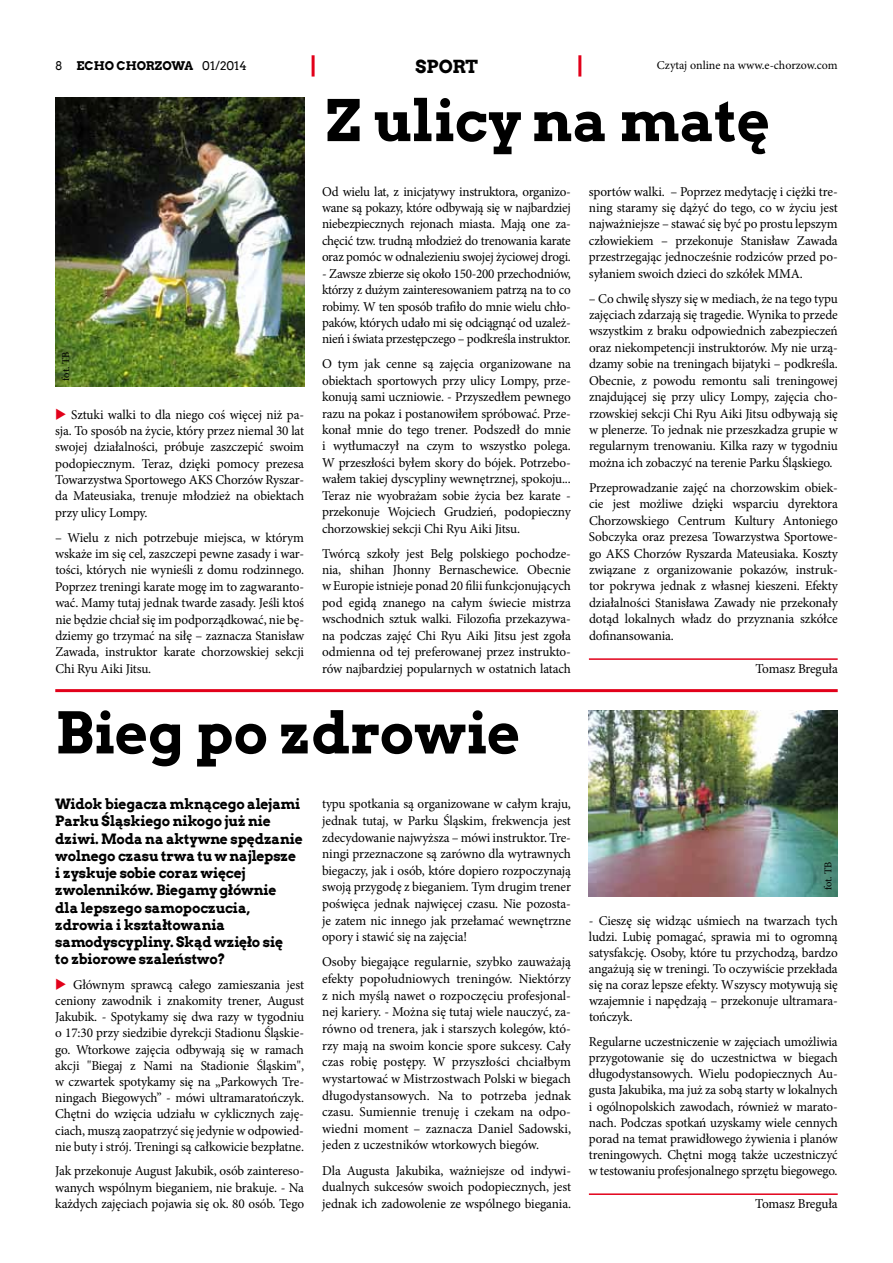
<style>
.page{position:relative;width:893px;height:1263px;background:#fff}
.page>*{position:absolute;margin:0;border:0;box-sizing:border-box;transform-origin:0 0}
.t1{font:700 57px "Arvo";color:#000}
.t2{font:700 18px "Arvo";letter-spacing:-.015em;color:#000}
.t3{font:700 14.25px/17.2px "Arvo";letter-spacing:-.01em;color:#000}
.t4{font:13.5px/16.5px "Minion Pro";letter-spacing:-.01em;color:#000;text-align:justify}
.t5{font:12px "Minion Pro";color:#000}
.t6{font:700 12px "Arvo";letter-spacing:-.005em;color:#000}
.t7{font:10.5px "Minion Pro";letter-spacing:-.005em;color:#000}
.s1{font-weight:400}
.s2{color:#e2001a}
</style>
<div class="page">
<hr style="left:312px;top:55px;width:3px;height:22px;background:#e2001a">
<hr style="left:578px;top:55px;width:3px;height:22px;background:#e2001a">
<hr style="left:55px;top:689px;width:783px;height:3px;background:#e2001a">
<img style="left:55px;top:98px;width:249px;height:289px">
<hr style="left:589px;top:658px;width:249px;height:2px;background:#e2001a">
<hr style="left:589px;top:1193px;width:249px;height:2px;background:#e2001a">
<img style="left:589px;top:710px;width:249px;height:187px">
<div style="left:41px;top:338px;width:44px;height:63px;background:#fff;opacity:.78"></div>
<div style="left:803px;top:848px;width:44px;height:63px;background:#fff;opacity:.78"></div>
<h2 class="t2" style="left:416px;top:56px;width:64px">SPORT</h2>
<p class="t6" style="left:55px;top:59px;width:193px"><span class="s1">8</span> ECHO CHORZOWA <span class="s1">01/2014</span></p>
<p class="t5" style="left:657px;top:57px;width:182px">Czytaj online na www.e-chorzow.com</p>
<p class="t7" style="left:59px;top:381px;width:30px;rotate:-90deg">fot. TB</p>
<p class="t4" style="left:55px;top:406px;width:250px"><span class="s2">◆</span> Sztuki walki to dla niego coś więcej niż pa&shy;sja. To sposób na życie, który przez niemal 30 lat swojej działalności, próbuje zaszczepić swoim podopiecznym. Teraz, dzięki pomocy prezesa Towarzystwa Sportowego AKS Chorzów Ryszar&shy;da Mateusiaka, trenuje młodzież na obiektach przy ulicy Lompy.</p>
<p class="t4" style="left:55px;top:529px;width:250px">– Wielu z nich potrzebuje miejsca, w którym wskaże im się cel, zaszczepi pewne zasady i war&shy;tości, których nie wynieśli z domu rodzinnego.<br>Poprzez treningi karate mogę im to zagwaranto&shy;wać. Mamy tutaj jednak twarde zasady. Jeśli ktoś nie będzie chciał się im podporządkować, nie bę&shy;dziemy go trzymać na siłę – zaznacza Stanisław Zawada, instruktor karate chorzowskiej sekcji Chi Ryu Aiki Jitsu.</p>
<h1 class="t1" style="left:326px;top:88px;width:446px">Z ulicy na matę</h1>
<p class="t4" style="left:322px;top:183px;width:250px">Od wielu lat, z inicjatywy instruktora, organizo&shy;wane są pokazy, które odbywają się w najbardziej niebezpiecznych rejonach miasta. Mają one za&shy;chęcić tzw. trudną młodzież do trenowania karate oraz pomóc w odnalezieniu swojej życiowej drogi.</p>
<p class="t4" style="left:322px;top:265px;width:250px">- Zawsze zbierze się około 150-200 przechodniów, którzy z dużym zainteresowaniem patrzą na to co robimy. W ten sposób trafiło do mnie wielu chło&shy;paków, których udało mi się odciągnąć od uzależ&shy;nień i świata przestępczego – podkreśla instruktor.</p>
<p class="t4" style="left:322px;top:356px;width:250px">O tym jak cenne są zajęcia organizowane na obiektach sportowych przy ulicy Lompy, prze&shy;konują sami uczniowie. - Przyszedłem pewnego razu na pokaz i postanowiłem spróbować. Prze&shy;konał mnie do tego trener. Podszedł do mnie i wytłumaczył na czym to wszystko polega.<br>W przeszłości byłem skory do bójek. Potrzebo&shy;wałem takiej dyscypliny wewnętrznej, spokoju...<br>Teraz nie wyobrażam sobie życia bez karate - przekonuje Wojciech Grudzień, podopieczny chorzowskiej sekcji Chi Ryu Aiki Jitsu.</p>
<p class="t4" style="left:322px;top:545px;width:250px">Twórcą szkoły jest Belg polskiego pochodze&shy;nia, shihan Jhonny Bernaschewice. Obecnie w Europie istnieje ponad 20 filii funkcjonujących pod egidą znanego na całym świecie mistrza wschodnich sztuk walki. Filozofia przekazywa&shy;na podczas zajęć Chi Ryu Aiki Jitsu jest zgoła odmienna od tej preferowanej przez instrukto&shy;rów najbardziej popularnych w ostatnich latach</p>
<p class="t4" style="left:589px;top:183px;width:250px">sportów walki. – Poprzez medytację i ciężki tre&shy;ning staramy się dążyć do tego, co w życiu jest najważniejsze – stawać się być po prostu lepszym człowiekiem – przekonuje Stanisław Zawada przestrzegając jednocześnie rodziców przed po&shy;syłaniem swoich dzieci do szkółek MMA.</p>
<p class="t4" style="left:589px;top:290px;width:250px">– Co chwilę słyszy się w mediach, że na tego typu zajęciach zdarzają się tragedie. Wynika to przede wszystkim z braku odpowiednich zabezpieczeń oraz niekompetencji instruktorów. My nie urzą&shy;dzamy sobie na treningach bijatyki – podkreśla.<br>Obecnie, z powodu remontu sali treningowej znajdującej się przy ulicy Lompy, zajęcia cho&shy;rzowskiej sekcji Chi Ryu Aiki Jitsu odbywają się w plenerze. To jednak nie przeszkadza grupie w regularnym trenowaniu. Kilka razy w tygodniu można ich zobaczyć na terenie Parku Śląskiego.</p>
<p class="t4" style="left:589px;top:479px;width:250px">Przeprowadzanie zajęć na chorzowskim obiek&shy;cie jest możliwe dzięki wsparciu dyrektora Chorzowskiego Centrum Kultury Antoniego Sobczyka oraz prezesa Towarzystwa Sportowe&shy;go AKS Chorzów Ryszarda Mateusiaka. Koszty związane z organizowanie pokazów, instruk&shy;tor pokrywa jednak z własnej kieszeni. Efekty działalności Stanisława Zawady nie przekonały dotąd lokalnych władz do przyznania szkółce dofinansowania.</p>
<p class="t4" style="left:755px;top:660px;width:84px">Tomasz Breguła</p>
<h1 class="t1" style="left:55px;top:700px;width:466px">Bieg po zdrowie</h1>
<p class="t3" style="left:55px;top:796px;width:249px">Widok biegacza mknącego alejami<br>Parku Śląskiego nikogo już nie dziwi. Moda na aktywne spędzanie wolnego czasu trwa tu w najlepsze i zyskuje sobie coraz więcej zwolenników. Biegamy głównie dla lepszego samopoczucia, zdrowia i kształtowania samodyscypliny. Skąd wzięło się<br>to zbiorowe szaleństwo?</p>
<p class="t4" style="left:55px;top:976px;width:250px"><span class="s2">◆</span> Głównym sprawcą całego zamieszania jest ceniony zawodnik i znakomity trener, August Jakubik. - Spotykamy się dwa razy w tygodniu o 17:30 przy siedzibie dyrekcji Stadionu Śląskie&shy;go. Wtorkowe zajęcia odbywają się w ramach akcji "Biegaj z Nami na Stadionie Śląskim", w czwartek spotykamy się na „Parkowych Tre&shy;ningach Biegowych” - mówi ultramaratończyk.<br>Chętni do wzięcia udziału w cyklicznych zaję&shy;ciach, muszą zaopatrzyć się jedynie w odpowied&shy;nie buty i strój. Treningi są całkowicie bezpłatne.</p>
<p class="t4" style="left:55px;top:1163px;width:250px">Jak przekonuje August Jakubik, osób zaintereso&shy;wanych wspólnym bieganiem, nie brakuje. - Na każdych zajęciach pojawia się ok. 80 osób. Tego</p>
<p class="t4" style="left:322px;top:796px;width:250px">typu spotkania są organizowane w całym kraju, jednak tutaj, w Parku Śląskim, frekwencja jest zdecydowanie najwyższa – mówi instruktor. Tre&shy;ningi przeznaczone są zarówno dla wytrawnych biegaczy, jak i osób, które dopiero rozpoczynają swoją przygodę z bieganiem. Tym drugim trener poświęca jednak najwięcej czasu. Nie pozosta&shy;je zatem nic innego jak przełamać wewnętrzne opory i stawić się na zajęcia!</p>
<p class="t4" style="left:322px;top:954px;width:250px">Osoby biegające regularnie, szybko zauważają efekty popołudniowych treningów. Niektórzy z nich myślą nawet o rozpoczęciu profesjonal&shy;nej kariery. - Można się tutaj wiele nauczyć, za&shy;równo od trenera, jak i starszych kolegów, któ&shy;rzy mają na swoim koncie spore sukcesy. Cały czas robię postępy. W przyszłości chciałbym wystartować w Mistrzostwach Polski w biegach długodystansowych. Na to potrzeba jednak czasu. Sumiennie trenuję i czekam na odpo&shy;wiedni moment – zaznacza Daniel Sadowski, jeden z uczestników wtorkowych biegów.</p>
<p class="t4" style="left:322px;top:1162px;width:250px">Dla Augusta Jakubika, ważniejsze od indywi&shy;dualnych sukcesów swoich podopiecznych, jest jednak ich zadowolenie ze wspólnego biegania.</p>
<p class="t7" style="left:821px;top:890px;width:30px;rotate:-90deg">fot. TB</p>
<p class="t4" style="left:589px;top:912px;width:250px">- Cieszę się widząc uśmiech na twarzach tych ludzi. Lubię pomagać, sprawia mi to ogromną satysfakcję. Osoby, które tu przychodzą, bardzo angażują się w treningi. To oczywiście przekłada się na coraz lepsze efekty. Wszyscy motywują się wzajemnie i napędzają – przekonuje ultramara&shy;tończyk.</p>
<p class="t4" style="left:589px;top:1034px;width:250px">Regularne uczestniczenie w zajęciach umożliwia przygotowanie się do uczestnictwa w biegach długodystansowych. Wielu podopiecznych Au&shy;gusta Jakubika, ma już za sobą starty w lokalnych i ogólnopolskich zawodach, również w marato&shy;nach. Podczas spotkań uzyskamy wiele cennych porad na temat prawidłowego żywienia i planów treningowych. Chętni mogą także uczestniczyć w testowaniu profesjonalnego sprzętu biegowego.</p>
<p class="t4" style="left:755px;top:1195px;width:84px">Tomasz Breguła</p>
</div>
